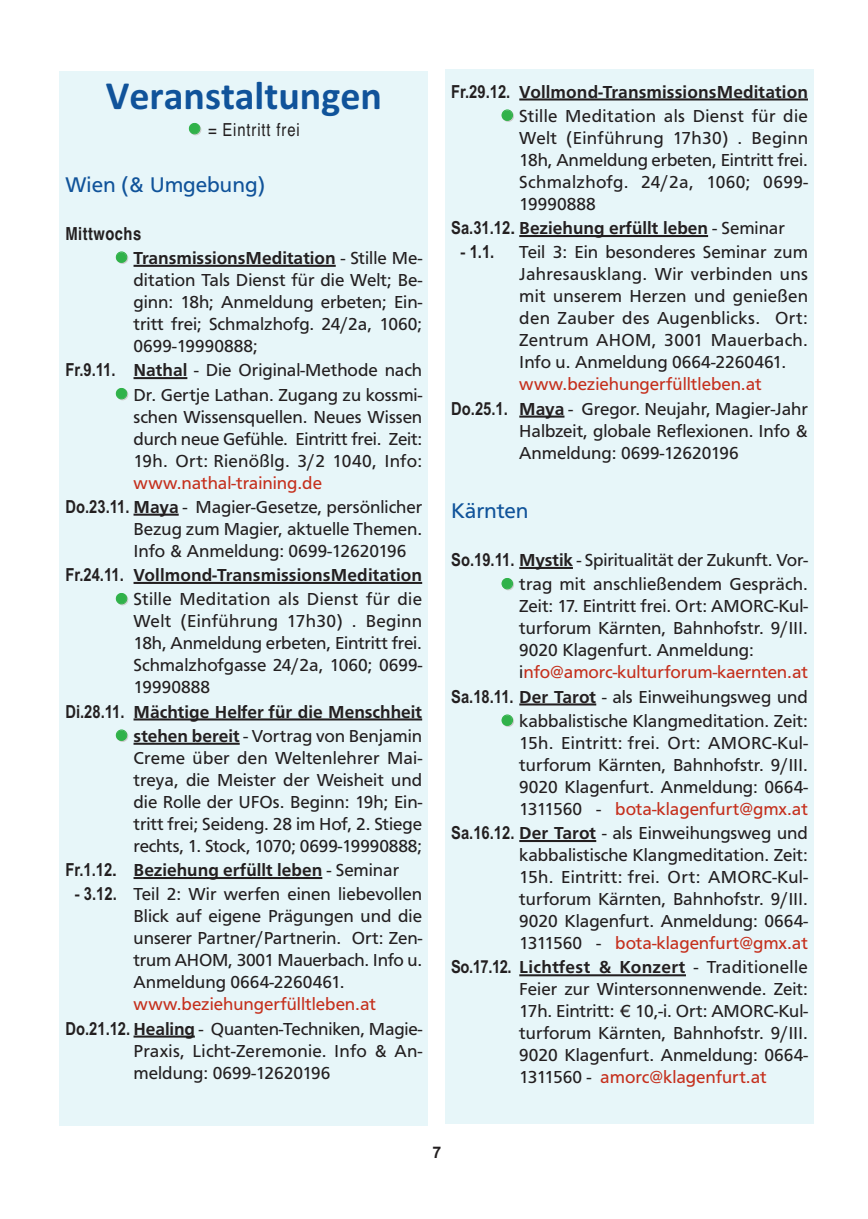
<style>
.page{position:relative;width:868px;height:1219px;background:#fff}
.page>*{position:absolute;margin:0;border:0;box-sizing:border-box;transform-origin:0 0}
.t1{font:700 40px "Calibri";color:#10539a}
.t2{font:22px "Carto Gothic Std";color:#10539a}
.t3{font:18px/22px "Carto Gothic Std";color:#231f20;text-align:justify}
.t4{font:700 18px/24.2px "Carto Gothic Std";letter-spacing:.005em;color:#231f20;text-align:right}
.t5{font:18px/24.2px "Carto Gothic Std";color:#c52f1c}
.t6{font:condensed 18px "Helvetica";letter-spacing:.05em;color:#231f20}
.t7{font:700 condensed 18px "Helvetica";letter-spacing:.025em;color:#231f20}
.t8{font:700 18px "Arial Narrow";color:#231f20}
.t9{font:700 16px "Arial";color:#231f20}
.s1{font-weight:700}
.s2{font-family:"Arial Narrow";font-weight:700}
.s3{color:#c52f1c}
.s4{font-family:"Arial Narrow"}
.s5{font-weight:400}
.s6{font-family:"Arial Narrow";font-weight:700;color:#231f20}
.s7{font-weight:700;color:#231f20}
.s8{color:#231f20}
.s9{font-family:"Carto Gothic Std"}
</style>
<div class="page">
<div style="left:445px;top:69px;width:369px;height:1055px;background:#e7f6f9"></div>
<hr style="left:519px;top:98px;width:288px;height:3px;background:#231f20">
<hr style="left:519px;top:235px;width:189px;height:2px;background:#231f20">
<hr style="left:519px;top:416px;width:45px;height:2px;background:#231f20">
<hr style="left:519px;top:567px;width:54px;height:2px;background:#231f20">
<hr style="left:519px;top:703px;width:77px;height:2px;background:#231f20">
<hr style="left:519px;top:840px;width:77px;height:2px;background:#231f20">
<hr style="left:519px;top:974px;width:167px;height:2px;background:#231f20">
<div style="left:60px;top:71px;width:368px;height:1054px;background:#e7f6f9"></div>
<hr style="left:133px;top:265px;width:203px;height:2px;background:#231f20">
<hr style="left:133px;top:377px;width:54px;height:2px;background:#231f20">
<hr style="left:133px;top:514px;width:46px;height:2px;background:#231f20">
<hr style="left:133px;top:582px;width:289px;height:2px;background:#231f20">
<hr style="left:133px;top:718px;width:289px;height:2px;background:#231f20">
<hr style="left:133px;top:743px;width:107px;height:2px;background:#231f20">
<hr style="left:133px;top:877px;width:189px;height:2px;background:#231f20">
<hr style="left:133px;top:1035px;width:62px;height:3px;background:#231f20">
<h1 class="t1" style="left:106px;top:72px;width:278px">Veranstaltungen</h1>
<p class="t6" style="left:208px;top:119px;width:93px">= Eintritt frei</p>
<p class="t2" style="left:65px;top:176px;width:201px">Wien (&amp; Umgebung)</p>
<p class="t7" style="left:65px;top:223px;width:77px">Mittwochs</p>
<p class="t3" style="left:133px;top:248px;width:290px"><span class="s1">TransmissionsMeditation</span> - Stille Me&shy;ditation Tals Dienst für die Welt; Be&shy;ginn: 18h; Anmeldung erbeten; Ein&shy;tritt frei; Schmalzhofg. 24/2a, 1060; 0699-19990888;</p>
<p class="t3" style="left:65px;top:359px;width:358px;line-height:24.2px;text-align:right"><span class="s2">Fr.9.11.</span> <span class="s1">Nathal</span> - Die Original-Methode nach<br>Dr. Gertje Lathan. Zugang zu kossmi-</p>
<p class="t3" style="left:133px;top:407px;width:290px">schen Wissensquellen. Neues Wissen durch neue Gefühle. Eintritt frei. Zeit:<br>19h. Ort: Rienößlg. 3/2 1040, Info:</p>
<p class="t3" style="left:65px;top:472px;width:358px;line-height:24.2px;text-indent:68px"><span class="s3">www.nathal-training.de<br></span><span class="s2">Do.23.11.</span> <span class="s1">Maya</span> - Magier-Gesetze, persönlicher</p>
<p class="t3" style="left:133px;top:519px;width:290px">Bezug zum Magier, aktuelle Themen.<br>Info &amp; Anmeldung: 0699-12620196</p>
<p class="t4" style="left:65px;top:564px;width:358px"><span class="s4">Fr.24.11.</span> Vollmond-TransmissionsMeditation<br><span class="s5">Stille Meditation als Dienst für die</span></p>
<p class="t3" style="left:133px;top:612px;width:290px">Welt (Einführung 17h30) . Beginn 18h, Anmeldung erbeten, Eintritt frei.<br>Schmalzhofgasse 24/2a, 1060; 0699- 19990888</p>
<p class="t4" style="left:65px;top:701px;width:358px"><span class="s4">Di.28.11.</span> Mächtige Helfer für die Menschheit stehen bereit <span class="s5">- Vortrag von Benjamin</span></p>
<p class="t3" style="left:133px;top:748px;width:290px">Creme über den Weltenlehrer Mai&shy;treya, die Meister der Weisheit und die Rolle der UFOs. Beginn: 19h; Ein&shy;tritt frei; Seideng. 28 im Hof, 2. Stiege rechts, 1. Stock, 1070; 0699-19990888;</p>
<p class="t4" style="left:65px;top:859px;width:335px"><span class="s4">Fr.1.12</span>. Beziehung erfüllt leben <span class="s5">- Seminar</span></p>
<p class="t3" style="left:133px;top:885px;width:290px;text-indent:-58px"><span class="s1">-</span> <span class="s2">3.12.</span> Teil 2: Wir werfen einen liebevollen Blick auf eigene Prägungen und die unserer Partner/Partnerin. Ort: Zen&shy;trum AHOM, 3001 Mauerbach. Info u.<br>Anmeldung 0664-2260461.</p>
<p class="t5" style="left:65px;top:994px;width:358px;text-indent:68px">www.beziehungerfülltleben.at<br><span class="s6">Do.21.12.</span> <span class="s7">Healing</span> <span class="s8">- Quanten-Techniken, Magie-</span></p>
<p class="t3" style="left:133px;top:1041px;width:290px">Praxis, Licht-Zeremonie. Info &amp; An&shy;meldung: 0699-12620196</p>
<p class="t4" style="left:451px;top:81px;width:358px"><span class="s4">Fr.29.12.</span> Vollmond-TransmissionsMeditation<br><span class="s5">Stille Meditation als Dienst für die</span></p>
<p class="t3" style="left:519px;top:128px;width:290px">Welt (Einführung 17h30) . Beginn 18h, Anmeldung erbeten, Eintritt frei.<br>Schmalzhofg. 24/2a, 1060; 0699- 19990888</p>
<p class="t4" style="left:451px;top:217px;width:335px"><span class="s4">Sa.31.12</span>. Beziehung erfüllt leben <span class="s5">- Seminar</span></p>
<p class="t8" style="left:461px;top:242px;width:35px"><span class="s9">-</span> 1.1.</p>
<p class="t3" style="left:519px;top:243px;width:290px">Teil 3: Ein besonderes Seminar zum Jahresausklang. Wir verbinden uns mit unserem Herzen und genießen den Zauber des Augenblicks. Ort:<br>Zentrum AHOM, 3001 Mauerbach.<br>Info u. Anmeldung 0664-2260461.</p>
<p class="t5" style="left:451px;top:374px;width:358px;text-indent:68px">www.beziehungerfülltleben.at<br><span class="s6">Do.25.1.</span> <span class="s7">Maya</span> <span class="s8">- Gregor. Neujahr, Magier-Jahr</span></p>
<p class="t3" style="left:519px;top:421px;width:290px">Halbzeit, globale Reflexionen. Info &amp;<br>Anmeldung: 0699-12620196</p>
<p class="t2" style="left:451px;top:502px;width:79px">Kärnten</p>
<p class="t3" style="left:451px;top:549px;width:358px;line-height:24.2px;text-align:right"><span class="s2">So.19.11.</span> <span class="s1">Mystik</span> - Spiritualität der Zukunft. Vor&shy;trag mit anschließendem Gespräch.</p>
<p class="t3" style="left:519px;top:597px;width:290px;text-align:left">Zeit: 17. Eintritt frei. Ort: AMORC-Kul&shy;turforum Kärnten, Bahnhofstr. 9/III.<br>9020 Klagenfurt. Anmeldung: i<span class="s3">nfo@amorc-kulturforum-kaernten.at</span></p>
<p class="t3" style="left:451px;top:686px;width:358px;line-height:24.2px;text-align:right"><span class="s2">Sa.18.11.</span> <span class="s1">Der Tarot</span> - als Einweihungsweg und kabbalistische Klangmeditation. Zeit:</p>
<p class="t3" style="left:519px;top:733px;width:290px">15h. Eintritt: frei. Ort: AMORC-Kul&shy;turforum Kärnten, Bahnhofstr. 9/III.<br>9020 Klagenfurt. Anmeldung: 0664- 1311560 - <span class="s3">bota-klagenfurt@gmx.at</span></p>
<p class="t3" style="left:519px;top:823px;width:290px;text-indent:-68px"><span class="s2">Sa.16.12.</span> <span class="s1">Der Tarot</span> - als Einweihungsweg und kabbalistische Klangmeditation. Zeit:<br>15h. Eintritt: frei. Ort: AMORC-Kul&shy;turforum Kärnten, Bahnhofstr. 9/III.<br>9020 Klagenfurt. Anmeldung: 0664- 1311560 - <span class="s3">bota-klagenfurt@gmx.at</span></p>
<p class="t3" style="left:519px;top:958px;width:290px;text-indent:-68px"><span class="s2">So.17.12.</span> <span class="s1">Lichtfest &amp; Konzert</span> - Traditionelle Feier zur Wintersonnenwende. Zeit:<br>17h. Eintritt: € 10,-i. Ort: AMORC-Kul&shy;turforum Kärnten, Bahnhofstr. 9/III.<br>9020 Klagenfurt. Anmeldung: 0664- 1311560 - <span class="s3">amorc@klagenfurt.at</span></p>
<p class="t9" style="left:432px;top:1143px;width:10px">7</p>
</div>
